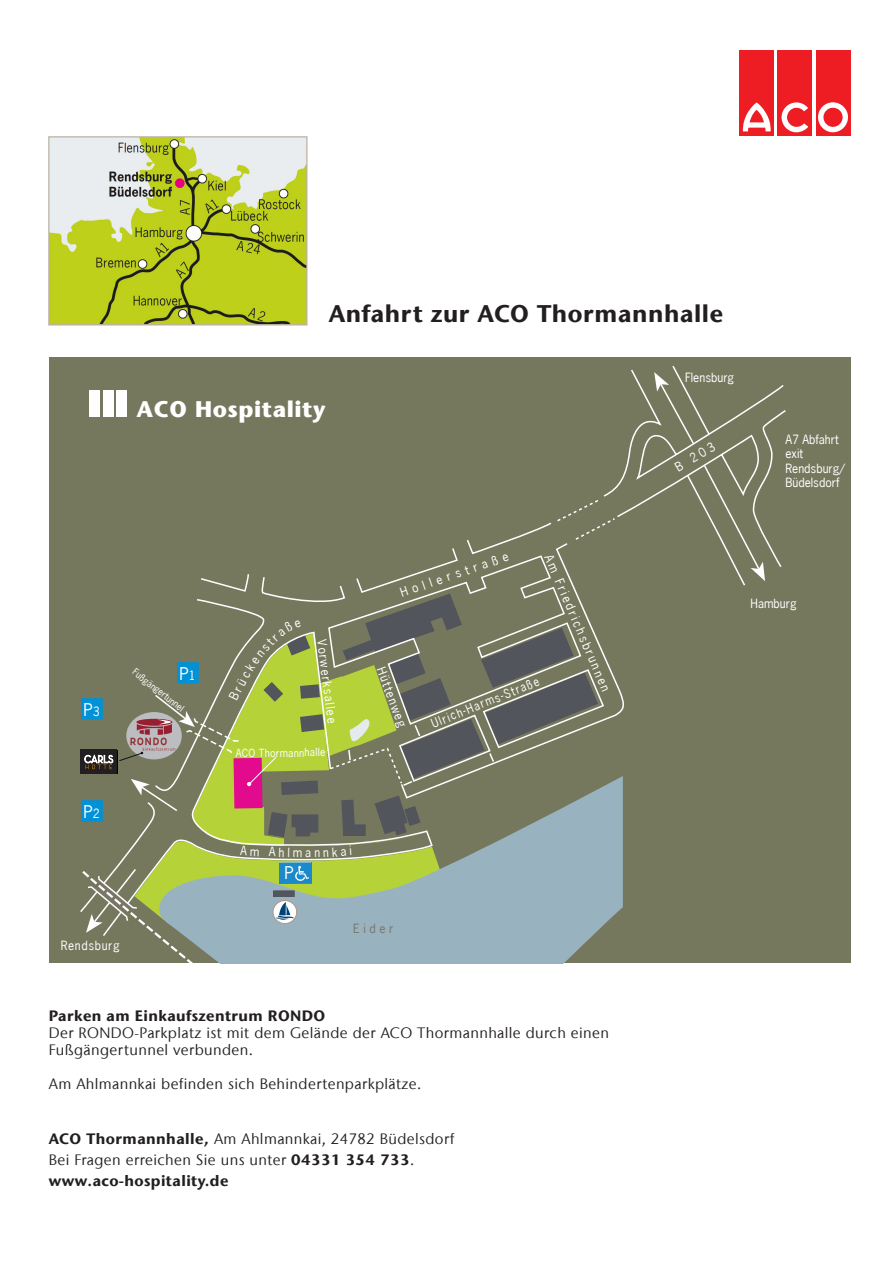
<style>
.page{position:relative;width:893px;height:1263px;background:#fff}
.page>*{position:absolute;margin:0;border:0;box-sizing:border-box;transform-origin:0 0}
.Bildunterschrift{font:700 24px "Stone Sans IIITC Com";letter-spacing:.025em;color:#231f20}
.t1{font:700 22.5px "Stone Sans";letter-spacing:.025em;color:#fff}
.t2{font:16.5px "News Gothic";color:#fff}
.t3{font:15px/17px "Stone Sans IIITC Com";letter-spacing:.025em;color:#231f20}
.t4{font:700 15px "Stone Sans IIITC Com";letter-spacing:.025em;color:#231f20}
.t5{font:12px/14.4px "News Gothic";color:#fff}
.t6{font:12px "News Gothic";color:#fff;scale:.93 1}
.t7{font:12px "News Gothic";letter-spacing:.05em;color:#fff}
.t8{font:12px "News Gothic";letter-spacing:.3em;color:#7a7666}
.t9{font:10.5px "News Gothic";letter-spacing:.015em;color:#fff}
.t10{font:9px "News Gothic";color:#fff}
.s1{font-size:12px}
.s2{font-weight:700}
</style>
<div class="page">
<div style="left:49px;top:357px;width:801px;height:606px;background:#75785d"></div>
<div style="left:102px;top:365px;width:685px;height:572px;background:#75785d"></div>
<svg style="left:79px;top:598px;width:185px;height:315px;background:#8f9a5a"></svg>
<svg style="left:80px;top:868px;width:545px;height:95px;background:#96aba0"></svg>
<svg style="left:273px;top:900px;width:24px;height:23px"></svg>
<div style="left:273px;top:900px;width:24px;height:24px;border:1px solid #ad9689;border-radius:50%"></div>
<svg style="left:276px;top:902px;width:18px;height:18px"></svg>
<img style="left:280px;top:862px;width:31px;height:21px">
<div style="left:90px;top:390px;width:10px;height:26px;background:#fff"></div>
<div style="left:103px;top:390px;width:10px;height:26px;background:#fff"></div>
<div style="left:116px;top:390px;width:11px;height:26px;background:#fff"></div>
<img style="left:49px;top:136px;width:258px;height:189px">
<div style="left:739px;top:50px;width:35px;height:85px;background:#ee1d23"></div>
<div style="left:777px;top:50px;width:35px;height:86px;background:#ee1d23"></div>
<div style="left:816px;top:50px;width:34px;height:86px;background:#ee1d23"></div>
<svg style="left:743px;top:103px;width:28px;height:28px"></svg>
<svg style="left:781px;top:102px;width:27px;height:30px"></svg>
<svg style="left:818px;top:102px;width:30px;height:30px"></svg>
<svg style="left:240px;top:846px;width:62px;height:11px"></svg>
<svg style="left:315px;top:846px;width:36px;height:11px"></svg>
<svg style="left:81px;top:554px;width:524px;height:284px;background:#7d8262"></svg>
<p class="Bildunterschrift" style="left:329px;top:298px;width:396px">Anfahrt zur ACO Thormannhalle</p>
<p class="t1" style="left:137px;top:395px;width:191px">ACO Hospitality</p>
<p class="t5" style="left:685px;top:370px;width:51px">Flensburg</p>
<p class="t5" style="left:672px;top:462px;width:46px;rotate:-31deg">B 203</p>
<p class="t5" style="left:785px;top:432px;width:61px">A7 Abfahrt exit<br>Rendsburg/<br>Büdelsdorf</p>
<p class="t2" style="left:84px;top:699px;width:18px">P<span class="s1">3</span></p>
<p class="t2" style="left:180px;top:663px;width:18px">P<span class="s1">1</span></p>
<p class="t10" style="left:137px;top:666px;width:64px;rotate:38deg">Fußgängertunnel</p>
<p class="t2" style="left:84px;top:801px;width:18px">P<span class="s1">2</span></p>
<p class="t7" style="left:61px;top:938px;width:60px">Rendsburg</p>
<p class="t5" style="left:329px;top:639px;width:86px;rotate:83deg">Vorwerksallee</p>
<p class="t9" style="left:236px;top:746px;width:91px">ACO Thormannhalle</p>
<p class="t5" style="left:555px;top:552px;width:149px;rotate:67deg">Am Friedrichsbrunnen</p>
<p class="t5" style="left:398px;top:586px;width:115px;rotate:-19deg">Hollerstraße</p>
<p class="t5" style="left:387px;top:665px;width:64px;rotate:69deg">Hüttenweg</p>
<p class="t6" style="left:429px;top:717px;width:126px;rotate:-22deg">Ulrich-Harms-Straße</p>
<p class="t2" style="left:284px;top:862px;width:11px">P</p>
<p class="t5" style="left:305px;top:845px;width:8px">a</p>
<p class="t8" style="left:353px;top:921px;width:42px">Eider</p>
<p class="t4" style="left:49px;top:1006px;width:278px">Parken am Einkaufszentrum RONDO</p>
<p class="t3" style="left:49px;top:1024px;width:562px">Der RONDO-Parkplatz ist mit dem Gelände der ACO Thormannhalle durch einen<br>Fußgängertunnel verbunden.</p>
<p class="t3" style="left:49px;top:1075px;width:374px">Am Ahlmannkai befinden sich Behindertenparkplätze.</p>
<p class="t3" style="left:49px;top:1130px;width:407px"><span class="s2">ACO Thormannhalle,</span> Am Ahlmannkai, 24782 Büdelsdorf</p>
<p class="t3" style="left:49px;top:1151px;width:367px">Bei Fragen erreichen Sie uns unter <span class="s2">04331 354 733</span>.</p>
<p class="t4" style="left:49px;top:1171px;width:181px">www.aco-hospitality.de</p>
<p class="t5" style="left:751px;top:596px;width:48px">Hamburg</p>
</div>
